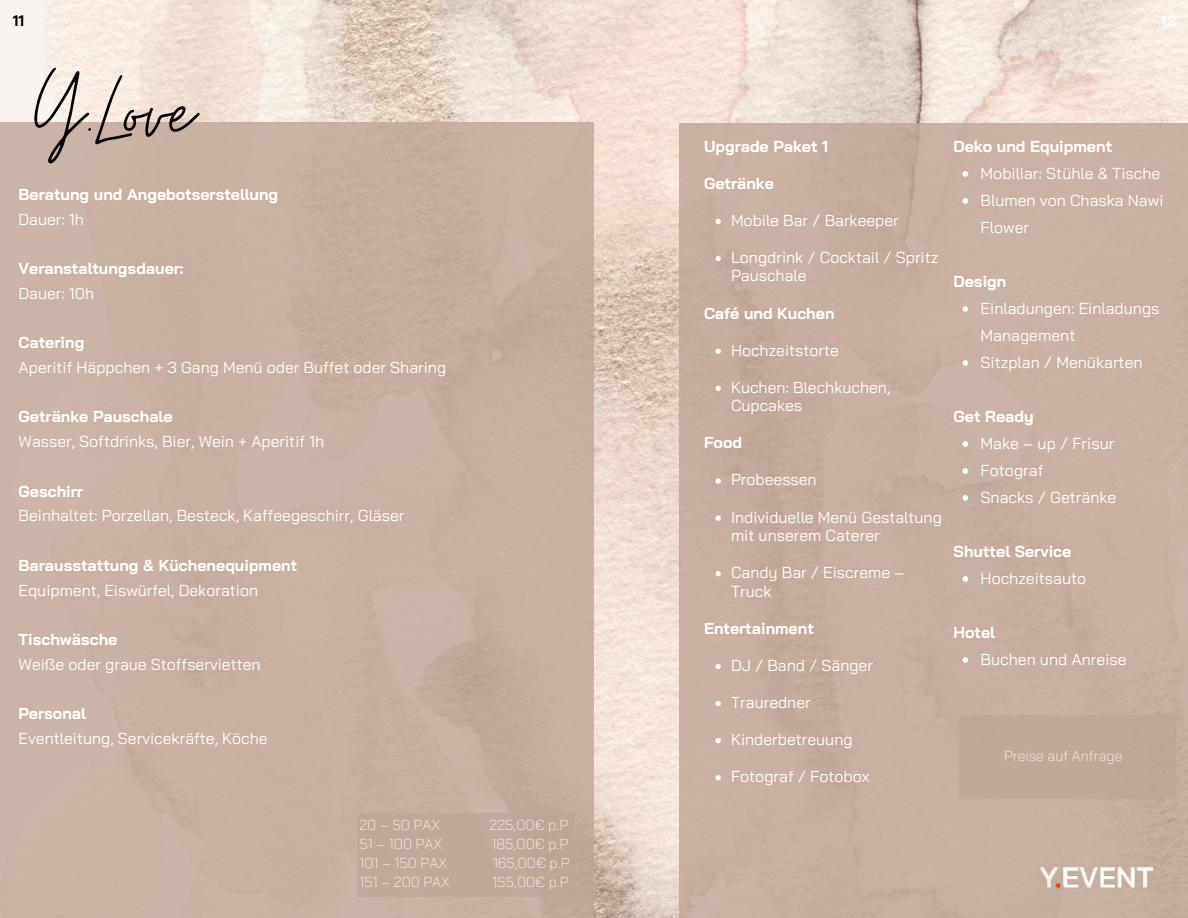
<style>
.page{position:relative;width:1188px;height:918px;background:#fff}
.page>*{position:absolute;margin:0;border:0;box-sizing:border-box;transform-origin:0 0}
.t1{font:105px "Moon Time";color:#000}
.t2{font:15.9px/27px "Bai Jamjuree";color:#fff}
.t3{font:700 15.9px "Bai Jamjuree";color:#fff}
.t4{font:700 15.15px "Bai Jamjuree";color:#000}
.t5{font:700 15.15px "Bai Jamjuree";color:#fff}
.t6{font:200 14.4px "Bai Jamjuree";color:#fff}
</style>
<div class="page">
<img style="left:0;top:0;width:1188px;height:918px">
<div style="left:680px;top:123px;width:508px;height:795px;background:#c8b0a2"></div>
<img style="left:1039px;top:864px;width:117px;height:25px">
<div style="left:0;top:123px;width:594px;height:795px;background:#c9b1a3"></div>
<div style="left:357px;top:813px;width:216px;height:83px;background:#bfa596"></div>
<div style="left:960px;top:716px;width:216px;height:83px;background:#bfa596"></div>
<svg style="left:716px;top:219px;width:5px;height:5px"></svg>
<svg style="left:716px;top:256px;width:5px;height:5px"></svg>
<svg style="left:716px;top:349px;width:5px;height:5px"></svg>
<svg style="left:716px;top:386px;width:5px;height:5px"></svg>
<svg style="left:716px;top:478px;width:5px;height:6px"></svg>
<svg style="left:716px;top:515px;width:5px;height:6px"></svg>
<svg style="left:716px;top:571px;width:5px;height:5px"></svg>
<svg style="left:716px;top:664px;width:5px;height:5px"></svg>
<svg style="left:716px;top:701px;width:5px;height:5px"></svg>
<svg style="left:716px;top:738px;width:5px;height:5px"></svg>
<svg style="left:716px;top:775px;width:5px;height:5px"></svg>
<svg style="left:963px;top:171px;width:5px;height:6px"></svg>
<svg style="left:963px;top:198px;width:5px;height:6px"></svg>
<svg style="left:963px;top:306px;width:5px;height:6px"></svg>
<svg style="left:963px;top:360px;width:5px;height:6px"></svg>
<svg style="left:963px;top:441px;width:5px;height:6px"></svg>
<svg style="left:963px;top:468px;width:5px;height:6px"></svg>
<svg style="left:963px;top:495px;width:5px;height:6px"></svg>
<svg style="left:963px;top:576px;width:5px;height:6px"></svg>
<svg style="left:963px;top:657px;width:5px;height:6px"></svg>
<p class="t4" style="left:13px;top:12px;width:13px">11</p>
<p class="t5" style="left:1161px;top:12px;width:16px">12</p>
<h1 class="t1" style="left:34px;top:50px;width:161px">Y.Love</h1>
<p class="t3" style="left:19px;top:185px;width:261px">Beratung und Angebotserstellung</p>
<p class="t2" style="left:19px;top:205px;width:67px">Dauer: 1h</p>
<p class="t3" style="left:19px;top:259px;width:167px">Veranstaltungsdauer:</p>
<p class="t2" style="left:19px;top:280px;width:77px">Dauer: 10h</p>
<p class="t3" style="left:19px;top:333px;width:67px">Catering</p>
<p class="t2" style="left:19px;top:354px;width:429px">Aperitif Häppchen + 3 Gang Menü oder Buffet oder Sharing</p>
<p class="t3" style="left:19px;top:408px;width:155px">Getränke Pauschale</p>
<p class="t2" style="left:19px;top:428px;width:307px">Wasser, Softdrinks, Bier, Wein + Aperitif 1h</p>
<p class="t3" style="left:19px;top:482px;width:66px">Geschirr</p>
<p class="t2" style="left:19px;top:502px;width:387px">Beinhaltet: Porzellan, Besteck, Kaffeegeschirr, Gläser</p>
<p class="t3" style="left:19px;top:556px;width:280px">Barausstattung &amp; Küchenequipment</p>
<p class="t2" style="left:19px;top:576px;width:241px">Equipment, Eiswürfel, Dekoration</p>
<p class="t3" style="left:19px;top:630px;width:100px">Tischwäsche</p>
<p class="t2" style="left:19px;top:651px;width:244px">Weiße oder graue Stoffservietten</p>
<p class="t3" style="left:19px;top:704px;width:69px">Personal</p>
<p class="t2" style="left:19px;top:725px;width:251px">Eventleitung, Servicekräfte, Köche</p>
<p class="t6" style="left:359px;top:813px;width:82px">20 – 50 PAX</p>
<p class="t6" style="left:490px;top:813px;width:80px">225,00€ p.P</p>
<p class="t6" style="left:359px;top:832px;width:84px">51 – 100 PAX</p>
<p class="t6" style="left:492px;top:832px;width:78px">185,00€ p.P</p>
<p class="t6" style="left:359px;top:851px;width:89px">101 – 150 PAX</p>
<p class="t6" style="left:493px;top:851px;width:78px">165,00€ p.P</p>
<p class="t6" style="left:359px;top:871px;width:92px">151 – 200 PAX</p>
<p class="t6" style="left:492px;top:871px;width:78px">155,00€ p.P</p>
<p class="t3" style="left:704px;top:137px;width:126px">Upgrade Paket 1</p>
<p class="t3" style="left:704px;top:174px;width:71px">Getränke</p>
<p class="t2" style="left:731px;top:207px;width:169px">Mobile Bar / Barkeeper</p>
<p class="t2" style="left:731px;top:248px;width:209px;line-height:18.6px">Longdrink / Cocktail / Spritz<br>Pauschale</p>
<p class="t3" style="left:704px;top:304px;width:132px">Café und Kuchen</p>
<p class="t2" style="left:731px;top:336px;width:110px">Hochzeitstorte</p>
<p class="t2" style="left:731px;top:378px;width:161px;line-height:18.6px">Kuchen: Blechkuchen,<br>Cupcakes</p>
<p class="t3" style="left:704px;top:434px;width:40px">Food</p>
<p class="t2" style="left:731px;top:466px;width:87px">Probeessen</p>
<p class="t2" style="left:731px;top:508px;width:212px;line-height:18.6px">Individuelle Menü Gestaltung mit unserem Caterer</p>
<p class="t2" style="left:731px;top:563px;width:175px;line-height:18.6px">Candy Bar / Eiscreme –<br>Truck</p>
<p class="t3" style="left:704px;top:619px;width:111px">Entertainment</p>
<p class="t2" style="left:731px;top:652px;width:143px">DJ / Band / Sänger</p>
<p class="t2" style="left:731px;top:689px;width:81px">Trauredner</p>
<p class="t2" style="left:731px;top:726px;width:123px">Kinderbetreuung</p>
<p class="t2" style="left:731px;top:763px;width:140px">Fotograf / Fotobox</p>
<p class="t3" style="left:954px;top:137px;width:160px">Deko und Equipment</p>
<p class="t2" style="left:981px;top:160px;width:184px">Mobiliar: Stühle &amp; Tische<br>Blumen von Chaska Nawi<br>Flower</p>
<p class="t3" style="left:954px;top:272px;width:54px">Design</p>
<p class="t2" style="left:981px;top:295px;width:180px">Einladungen: Einladungs<br>Management<br>Sitzplan / Menükarten</p>
<p class="t3" style="left:954px;top:407px;width:82px">Get Ready</p>
<p class="t2" style="left:981px;top:430px;width:137px">Make – up / Frisur<br>Fotograf<br>Snacks / Getränke</p>
<p class="t3" style="left:954px;top:542px;width:119px">Shuttel Service</p>
<p class="t2" style="left:981px;top:565px;width:107px">Hochzeitsauto</p>
<p class="t3" style="left:954px;top:623px;width:43px">Hotel</p>
<p class="t2" style="left:981px;top:646px;width:147px">Buchen und Anreise</p>
<p class="t6" style="left:1004px;top:744px;width:120px">Preise auf Anfrage</p>
</div>
